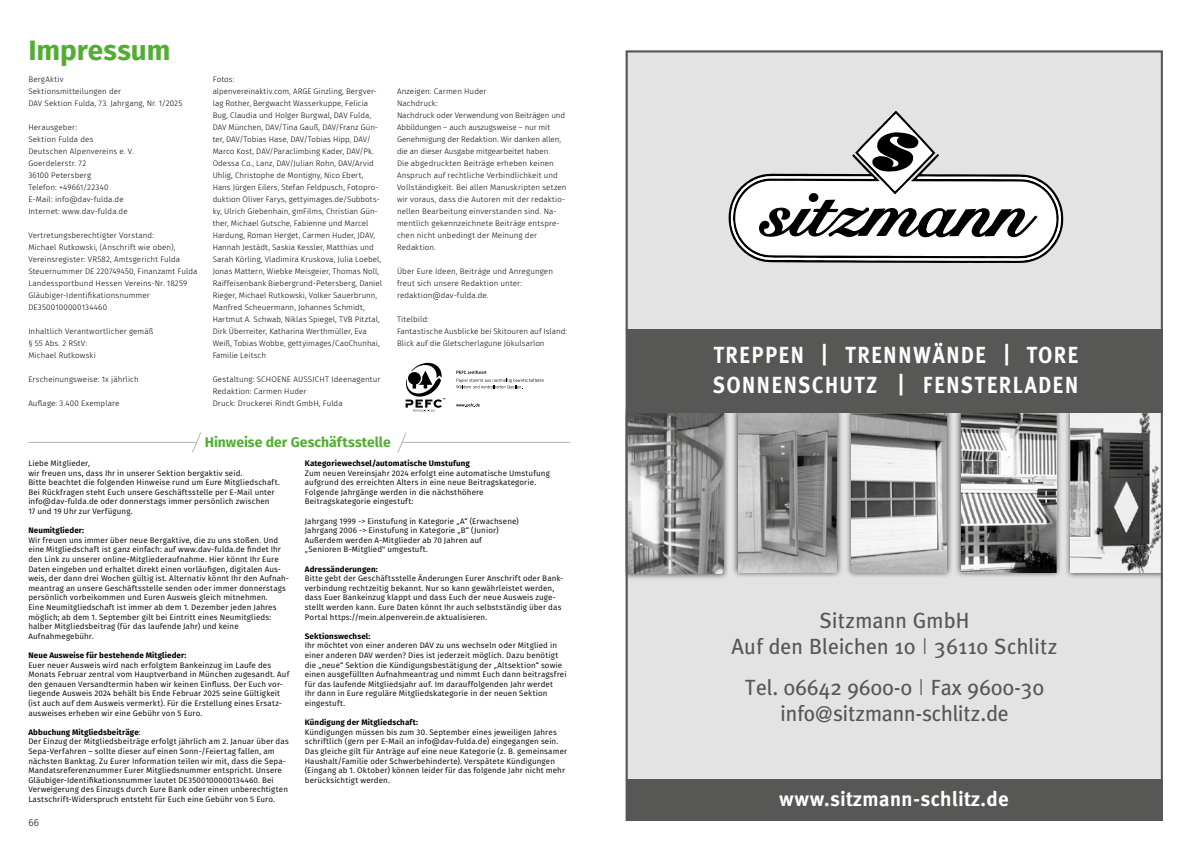
<style>
.page{position:relative;width:1191px;height:842px;background:#fff}
.page>*{position:absolute;margin:0;border:0;box-sizing:border-box;transform-origin:0 0}
.t1{font:700 28px "Fira Sans";color:#52ae32}
.t2{font:700 23.3px/29.8px "Meta";letter-spacing:.08em;color:#fff;scale:.9 1}
.t3{font:22px/25.9px "Meta";letter-spacing:.005em;color:#575756;text-align:center}
.t4{font:700 20.7px "Meta";letter-spacing:.03em;color:#fff}
.t5{font:700 14px "Fira Sans";color:#52ae32}
.t6{font:300 10px "Fira Sans";color:#000}
.t7{font:8px/9.6px "Fira Sans";letter-spacing:.015em;color:#000}
.t8{font:300 8px/12px "Fira Sans";letter-spacing:.01em;color:#000}
.t9{font:700 8px "Fira Sans";letter-spacing:.015em;color:#000}
.s1{font-weight:700}
.s2{font-size:28px}
.s3{font-family:"Chantilly";font-weight:300}
</style>
<div class="page">
<svg style="left:405px;top:363px;width:40px;height:49px"></svg>
<svg style="left:456px;top:371px;width:88px;height:18px"></svg>
<svg style="left:456px;top:403px;width:24px;height:4px"></svg>
<hr style="left:28px;top:442px;width:169px;height:1px;background:#b7b6b6">
<hr style="left:402px;top:442px;width:168px;height:1px;background:#b7b6b6">
<svg style="left:192px;top:432px;width:9px;height:21px"></svg>
<svg style="left:397px;top:432px;width:10px;height:21px"></svg>
<div style="left:625px;top:50px;width:537px;height:771px;background:#e3e3e3"></div>
<div style="left:625px;top:405px;width:104px;height:175px;background:#000;opacity:.75"></div>
<img style="left:628px;top:413px;width:95px;height:160px">
<div style="left:732px;top:405px;width:111px;height:173px;background:#000;opacity:.75"></div>
<img style="left:738px;top:413px;width:99px;height:159px">
<div style="left:845px;top:405px;width:107px;height:173px;background:#000;opacity:.75"></div>
<img style="left:851px;top:413px;width:95px;height:159px">
<div style="left:955px;top:405px;width:107px;height:173px;background:#000;opacity:.75"></div>
<img style="left:961px;top:413px;width:95px;height:159px">
<div style="left:1064px;top:406px;width:98px;height:173px;background:#000;opacity:.75"></div>
<img style="left:1070px;top:413px;width:89px;height:160px">
<div style="left:626px;top:330px;width:536px;height:83px;background:#575756"></div>
<div style="left:627px;top:779px;width:535px;height:42px;background:#575756"></div>
<svg style="left:728px;top:111px;width:335px;height:152px"></svg>
<h1 class="t1" style="left:28px;top:27px;width:143px">Impressum</h1>
<p class="t8" style="left:28px;top:73px;width:155px">BergAktiv<br>Sektionsmitteilungen der<br>DAV Sektion Fulda, 73. Jahrgang, Nr. 1/2025</p>
<p class="t8" style="left:28px;top:121px;width:107px">Herausgeber:<br>Sektion Fulda des<br>Deutschen Alpenvereins e. V.<br>Goerdelerstr. 72<br>36100 Petersberg<br>Telefon: +49661/22340<br>E-Mail: info@dav-fulda.de<br>Internet: www.dav-fulda.de</p>
<p class="t8" style="left:28px;top:229px;width:170px">Vertretungsberechtigter Vorstand:<br>Michael Rutkowski, (Anschrift wie oben), Vereinsregister: VR582, Amtsgericht Fulda Steuernummer DE 220749450, Finanzamt Fulda Landessportbund Hessen Vereins-Nr. 18259<br>Gläubiger-Identifikationsnummer DE3500100000134460</p>
<p class="t8" style="left:28px;top:325px;width:127px">Inhaltlich Verantwortlicher gemäß § 55 Abs. 2 RStV:<br>Michael Rutkowski</p>
<p class="t8" style="left:28px;top:373px;width:112px">Erscheinungsweise: 1x jährlich</p>
<p class="t8" style="left:28px;top:397px;width:93px">Auflage: 3.400 Exemplare</p>
<p class="t8" style="left:213px;top:73px;width:171px">Fotos:<br>alpenvereinaktiv.com, ARGE Ginzling, Bergver&shy;lag Rother, Bergwacht Wasserkuppe, Felicia Bug, Claudia und Holger Burgwal, DAV Fulda, DAV München, DAV/Tina Gauß, DAV/Franz Gün&shy;ter, DAV/Tobias Hase, DAV/Tobias Hipp, DAV/ Marco Kost, DAV/Paraclimbing Kader, DAV/Pk.<br>Odessa Co., Lanz, DAV/Julian Rohn, DAV/Arvid Uhlig, Christophe de Montigny, Nico Ebert, Hans Jürgen Eilers, Stefan Feldpusch, Fotopro&shy;duktion Oliver Farys, gettyimages.de/Subbots&shy;ky, Ulrich Giebenhain, gmFilms, Christian Gün&shy;ther, Michael Gutsche, Fabienne und Marcel Hardung, Roman Herget, Carmen Huder, JDAV, Hannah Jestädt, Saskia Kessler, Matthias und Sarah Körling, Vladimira Kruskova, Julia Loebel, Jonas Mattern, Wiebke Meisgeier, Thomas Noll, Raiffeisenbank Biebergrund-Petersberg, Daniel Rieger, Michael Rutkowski, Volker Sauerbrunn, Manfred Scheuermann, Johannes Schmidt, Hartmut A. Schwab, Niklas Spiegel, TVB Pitztal, Dirk Überreiter, Katharina Werthmüller, Eva Weiß, Tobias Wobbe, gettyimages/CaoChunhai, Familie Leitsch</p>
<p class="t8" style="left:213px;top:373px;width:169px">Gestaltung: SCHOENE AUSSICHT Ideenagentur<br>Redaktion: Carmen Huder<br>Druck: Druckerei Rindt GmbH, Fulda</p>
<p class="t8" style="left:397px;top:85px;width:171px">Anzeigen: Carmen Huder<br>Nachdruck:<br>Nachdruck oder Verwendung von Beiträgen und Abbildungen – auch auszugsweise – nur mit Genehmigung der Redaktion. Wir danken allen, die an dieser Ausgabe mitgearbeitet haben.<br>Die abgedruckten Beiträge erheben keinen Anspruch auf rechtliche Verbindlichkeit und Vollständigkeit. Bei allen Manuskripten setzen wir voraus, dass die Autoren mit der redaktio&shy;nellen Bearbeitung einverstanden sind. Na&shy;mentlich gekennzeichnete Beiträge entspre&shy;chen nicht unbedingt der Meinung der Redaktion.</p>
<p class="t8" style="left:397px;top:265px;width:157px">Über Eure Ideen, Beiträge und Anregungen freut sich unsere Redaktion unter: redaktion@dav-fulda.de.</p>
<p class="t8" style="left:397px;top:313px;width:172px">Titelbild:<br>Fantastische Ausblicke bei Skitouren auf Island:<br>Blick auf die Gletscherlagune Jökulsarlon</p>
<h3 class="t5" style="left:205px;top:430px;width:187px">Hinweise der Geschäftsstelle</h3>
<p class="t7" style="left:28px;top:458px;width:253px">Liebe Mitglieder,<br>wir freuen uns, dass Ihr in unserer Sektion bergaktiv seid.<br>Bitte beachtet die folgenden Hinweise rund um Eure Mitgliedschaft.<br>Bei Rückfragen steht Euch unsere Geschäftsstelle per E-Mail unter info@dav-fulda.de oder donnerstags immer persönlich zwischen<br>17 und 19 Uhr zur Verfügung.</p>
<p class="t9" style="left:28px;top:524px;width:57px">Neumitglieder:</p>
<p class="t7" style="left:28px;top:535px;width:262px">Wir freuen uns immer über neue Bergaktive, die zu uns stoßen. Und eine Mitgliedschaft ist ganz einfach: auf www.dav-fulda.de findet Ihr den Link zu unserer online-Mitgliederaufnahme. Hier könnt Ihr Eure Daten eingeben und erhaltet direkt einen vorläufigen, digitalen Aus&shy;weis, der dann drei Wochen gültig ist. Alternativ könnt Ihr den Aufnah&shy;meantrag an unsere Geschäftsstelle senden oder immer donnerstags persönlich vorbeikommen und Euren Ausweis gleich mitnehmen.<br>Eine Neumitgliedschaft ist immer ab dem 1. Dezember jeden Jahres möglich; ab dem 1. September gilt bei Eintritt eines Neumitglieds: halber Mitgliedsbeitrag (für das laufende Jahr) und keine Aufnahmegebühr.</p>
<p class="t9" style="left:28px;top:648px;width:160px">Neue Ausweise für bestehende Mitglieder:</p>
<p class="t7" style="left:28px;top:660px;width:262px">Euer neuer Ausweis wird nach erfolgtem Bankeinzug im Laufe des Monats Februar zentral vom Hauptverband in München zugesandt. Auf den genauen Versandtermin haben wir keinen Einfluss. Der Euch vor&shy;liegende Ausweis 2024 behält bis Ende Februar 2025 seine Gültigkeit (ist auch auf dem Ausweis vermerkt). Für die Erstellung eines Ersatz&shy;ausweises erheben wir eine Gebühr von 5 Euro.</p>
<p class="t7" style="left:28px;top:727px;width:262px"><span class="s1">Abbuchung Mitgliedsbeiträge</span>:<br>Der Einzug der Mitgliedsbeiträge erfolgt jährlich am 2. Januar über das Sepa-Verfahren – sollte dieser auf einen Sonn-/Feiertag fallen, am nächsten Banktag. Zu Eurer Information teilen wir mit, dass die Sepa-Mandatsreferenznummer Eurer Mitgliedsnummer entspricht. Unsere Gläubiger-Identifikationsnummer lautet DE3500100000134460. Bei Verweigerung des Einzugs durch Eure Bank oder einen unberechtigten Lastschrift-Widerspruch entsteht für Euch eine Gebühr von 5 Euro.</p>
<p class="t6" style="left:28px;top:815px;width:12px">66</p>
<p class="t9" style="left:305px;top:456px;width:166px">Kategoriewechsel/automatische Umstufung</p>
<p class="t7" style="left:305px;top:468px;width:246px">Zum neuen Vereinsjahr 2024 erfolgt eine automatische Umstufung aufgrund des erreichten Alters in eine neue Beitragskategorie.<br>Folgende Jahrgänge werden in die nächsthöhere Beitragskategorie eingestuft:</p>
<p class="t7" style="left:305px;top:516px;width:215px">Jahrgang 1999 -&gt; Einstufung in Kategorie „A“ (Erwachsene)<br>Jahrgang 2006 -&gt; Einstufung in Kategorie „B“ (Junior)<br>Außerdem werden A-Mitglieder ab 70 Jahren auf „Senioren B-Mitglied" umgestuft.</p>
<p class="t9" style="left:305px;top:562px;width:74px">Adressänderungen:</p>
<p class="t7" style="left:305px;top:573px;width:260px">Bitte gebt der Geschäftsstelle Änderungen Eurer Anschrift oder Bank&shy;verbindung rechtzeitig bekannt. Nur so kann gewährleistet werden, dass Euer Bankeinzug klappt und dass Euch der neue Ausweis zuge&shy;stellt werden kann. Eure Daten könnt Ihr auch selbstständig über das Portal https://mein.alpenverein.de aktualisieren.</p>
<p class="t9" style="left:305px;top:629px;width:67px">Sektionswechsel:</p>
<p class="t7" style="left:305px;top:641px;width:263px">Ihr möchtet von einer anderen DAV zu uns wechseln oder Mitglied in einer anderen DAV werden? Dies ist jederzeit möglich. Dazu benötigt die „neue“ Sektion die Kündigungsbestätigung der „Altsektion“ sowie einen ausgefüllten Aufnahmeantrag und nimmt Euch dann beitragsfrei für das laufende Mitgliedsjahr auf. Im darauffolgenden Jahr werdet<br>Ihr dann in Eure reguläre Mitgliedskategorie in der neuen Sektion eingestuft.</p>
<p class="t9" style="left:305px;top:716px;width:115px">Kündigung der Mitgliedschaft:</p>
<p class="t7" style="left:305px;top:727px;width:264px">Kündigungen müssen bis zum 30. September eines jeweiligen Jahres schriftlich (gern per E-Mail an info@dav-fulda.de) eingegangen sein.<br>Das gleiche gilt für Anträge auf eine neue Kategorie (z. B. gemeinsamer Haushalt/Familie oder Schwerbehinderte). Verspätete Kündigungen (Eingang ab 1. Oktober) können leider für das folgende Jahr nicht mehr berücksichtigt werden.</p>
<h2 class="t2" style="left:713px;top:340px;width:407px">TREPPEN <span class="s2">|</span> TRENNWÄNDE <span class="s2">|</span> TORE<br>SONNENSCHUTZ <span class="s2">|</span> FENSTERLADEN</h2>
<h3 class="t3" style="left:731px;top:607px;width:327px">Sitzmann GmbH<br>Auf den Bleichen 10 <span class="s3">|</span> 36110 Schlitz</h3>
<h3 class="t3" style="left:745px;top:675px;width:300px">Tel. 06642 9600-0 <span class="s3">|</span> Fax 9600-30 info@sitzmann-schlitz.de</h3>
<h3 class="t4" style="left:779px;top:787px;width:231px">www.sitzmann-schlitz.de</h3>
</div>
